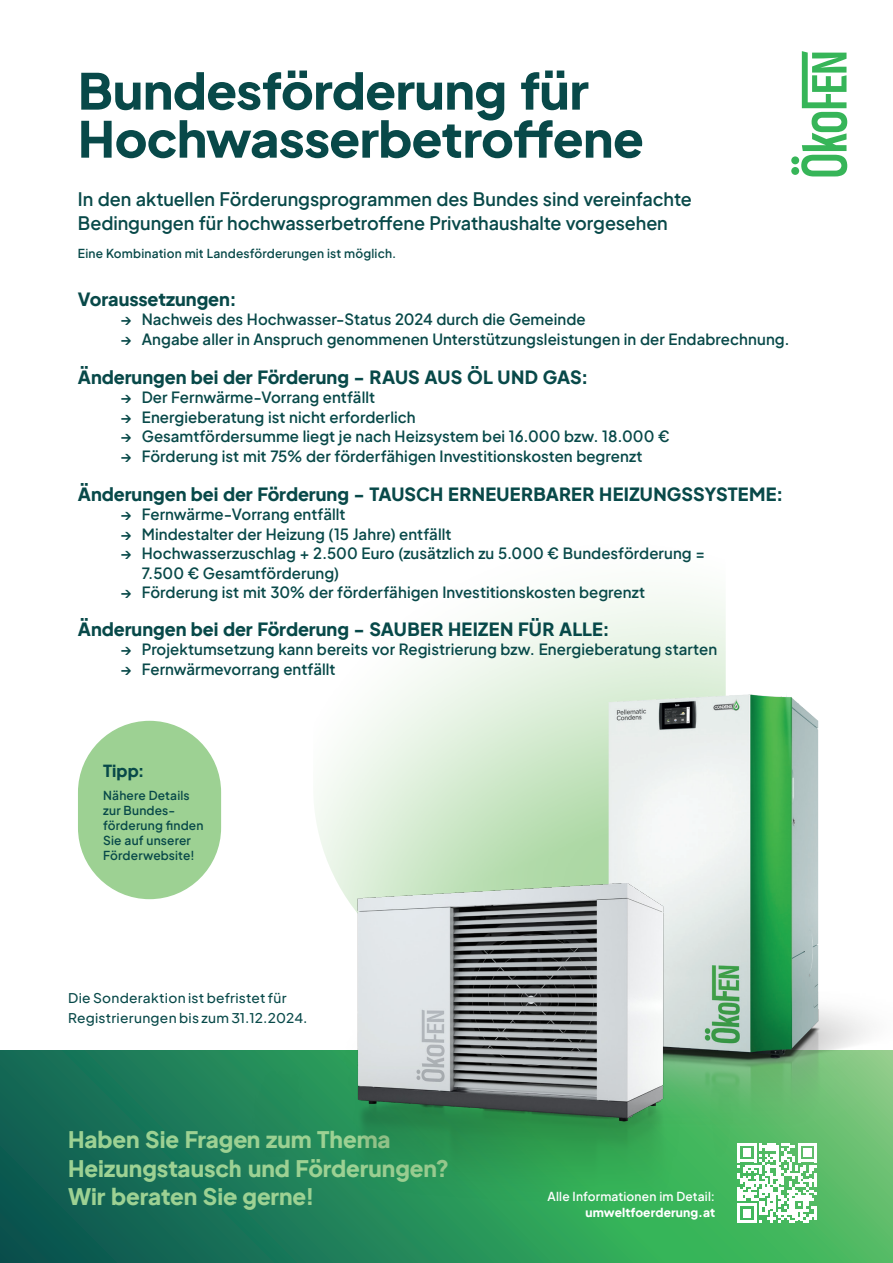
<style>
.page{position:relative;width:893px;height:1263px;background:#fff}
.page>*{position:absolute;margin:0;border:0;box-sizing:border-box;transform-origin:0 0}
.t1{font:800 49.5px/48px "Plus Jakarta Sans";letter-spacing:-.01em;color:#084949}
.t2{font:800 22.5px/28.5px "Plus Jakarta Sans";letter-spacing:-.005em;color:#9dd193}
.t3{font:800 18px "Plus Jakarta Sans";letter-spacing:-.005em;color:#084949}
.t4{font:600 18px/24px "Plus Jakarta Sans";letter-spacing:-.005em;color:#084949}
.t5{font:800 16.5px "Plus Jakarta Sans";color:#084949}
.t6{font:600 15px/19.5px "Plus Jakarta Sans";letter-spacing:.005em;color:#084949}
.t7{font:500 13.5px/19.5px "Plus Jakarta Sans";letter-spacing:.02em;color:#084949}
.t8{font:600 12px/15.1px "Plus Jakarta Sans";letter-spacing:.015em;color:#084949}
.t9{font:600 12px "Plus Jakarta Sans";letter-spacing:.015em;color:#fff}
.t10{font:800 12px "Plus Jakarta Sans";letter-spacing:.01em;color:#fff}
</style>
<div class="page">
<svg style="left:360px;top:594px;width:365px;height:138px"></svg>
<svg style="left:0;top:1051px;width:893px;height:212px;background:#1d7857"></svg>
<svg style="left:754px;top:1203px;width:63px;height:20px"></svg>
<hr style="left:814px;top:1206px;width:3px;height:14px;background:#fff">
<svg style="left:791px;top:51px;width:56px;height:125px"></svg>
<div style="left:78px;top:721px;width:143px;height:178px;background:#9dd193;border-radius:72px"></div>
<img style="left:451px;top:608px;width:442px;height:595px">
<img style="left:235px;top:732px;width:519px;height:518px">
<h1 class="t1" style="left:78px;top:60px;width:567px">Bundesförderung für<br>Hochwasserbetroffene</h1>
<p class="t4" style="left:78px;top:185px;width:615px">In den aktuellen Förderungsprogrammen des Bundes sind vereinfachte<br>Bedingungen für hochwasserbetroffene Privathaushalte vorgesehen</p>
<p class="t8" style="left:78px;top:244px;width:320px">Eine Kombination mit Landesförderungen ist möglich.</p>
<p class="t3" style="left:78px;top:282px;width:160px">Voraussetzungen:</p>
<p class="t6" style="left:120px;top:308px;width:467px">→ Nachweis des Hochwasser-Status 2024 durch die Gemeinde</p>
<p class="t6" style="left:120px;top:328px;width:671px">→ Angabe aller in Anspruch genommenen Unterstützungsleistungen in der Endabrechnung.</p>
<p class="t3" style="left:78px;top:360px;width:512px">Änderungen bei der Förderung - RAUS AUS ÖL UND GAS:</p>
<p class="t6" style="left:120px;top:386px;width:256px">→ Der Fernwärme-Vorrang entfällt</p>
<p class="t6" style="left:120px;top:406px;width:297px">→ Energieberatung ist nicht erforderlich</p>
<p class="t6" style="left:120px;top:425px;width:551px">→ Gesamtfördersumme liegt je nach Heizsystem bei 16.000 bzw. 18.000 €</p>
<p class="t6" style="left:120px;top:445px;width:524px">→ Förderung ist mit 75% der förderfähigen Investitionskosten begrenzt</p>
<p class="t3" style="left:78px;top:477px;width:707px">Änderungen bei der Förderung - TAUSCH ERNEUERBARER HEIZUNGSSYSTEME:</p>
<p class="t6" style="left:120px;top:503px;width:227px">→ Fernwärme-Vorrang entfällt</p>
<p class="t6" style="left:120px;top:523px;width:333px">→ Mindestalter der Heizung (15 Jahre) entfällt</p>
<p class="t6" style="left:142px;top:542px;width:565px;text-indent:-21px">→ Hochwasserzuschlag + 2.500 Euro (zusätzlich zu 5.000 € Bundesförderung =<br>7.500 € Gesamtförderung)</p>
<p class="t6" style="left:120px;top:581px;width:526px">→ Förderung ist mit 30% der förderfähigen Investitionskosten begrenzt</p>
<p class="t3" style="left:78px;top:612px;width:533px">Änderungen bei der Förderung - SAUBER HEIZEN FÜR ALLE:</p>
<p class="t6" style="left:120px;top:638px;width:598px">→ Projektumsetzung kann bereits vor Registrierung bzw. Energieberatung starten</p>
<p class="t6" style="left:120px;top:658px;width:217px">→ Fernwärmevorrang entfällt</p>
<p class="t5" style="left:103px;top:755px;width:43px">Tipp:</p>
<p class="t8" style="left:103px;top:786px;width:102px">Nähere Details zur Bundes&shy;förderung finden<br>Sie auf unserer<br>Förderwebsite!</p>
<p class="t7" style="left:68px;top:987px;width:241px">Die Sonderaktion ist befristet für<br>Registrierungen bis zum 31.12.2024.</p>
<h2 class="t2" style="left:68px;top:1122px;width:383px">Haben Sie Fragen zum Thema<br>Heizungstausch und Förderungen?<br>Wir beraten Sie gerne!</h2>
<p class="t9" style="left:548px;top:1185px;width:169px">Alle Informationen im Detail:</p>
<p class="t10" style="left:585px;top:1201px;width:131px">umweltfoerderung.at</p>
</div>
